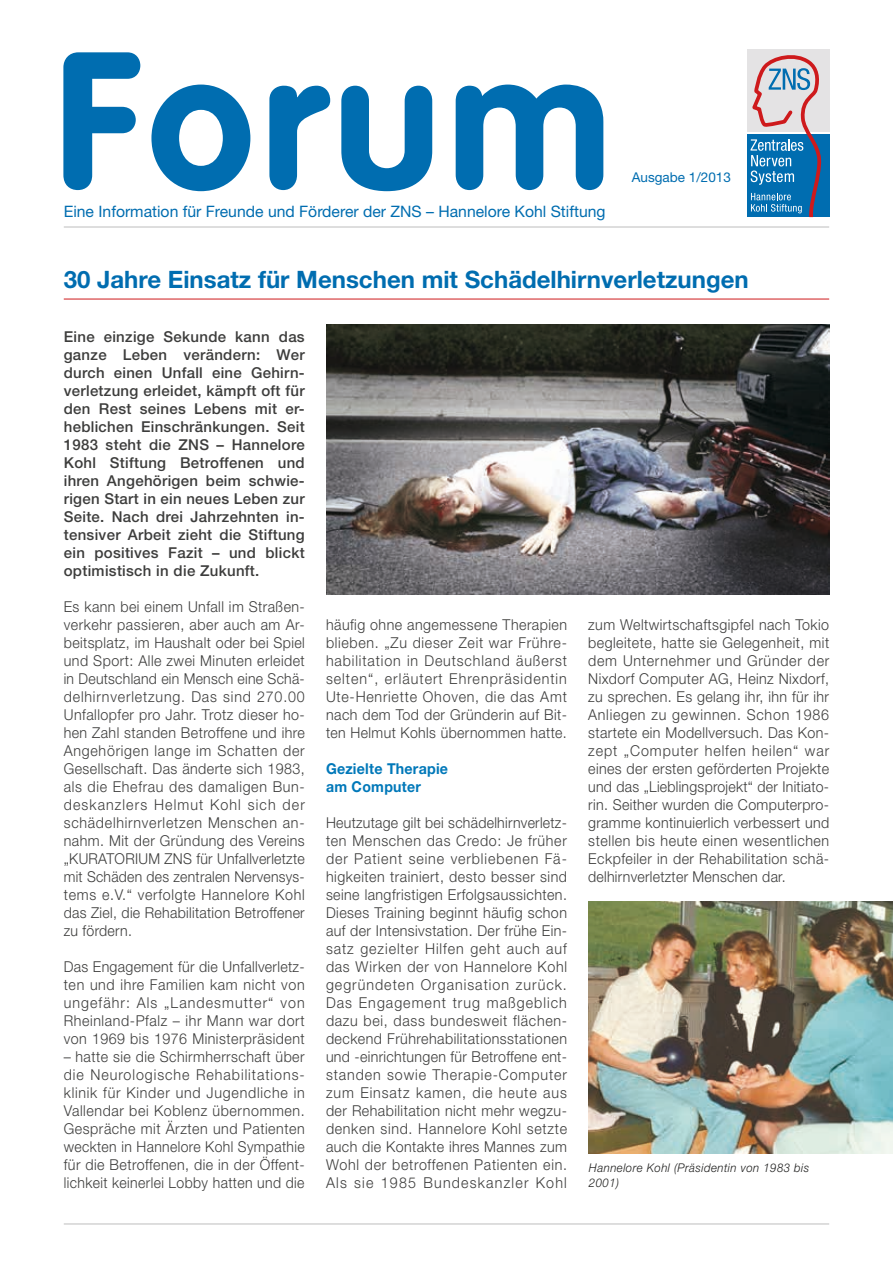
<style>
.page{position:relative;width:893px;height:1263px;background:#fff}
.page>*{position:absolute;margin:0;border:0;box-sizing:border-box;transform-origin:0 0}
.t1{font:700 191.85px "VAG Rounded";letter-spacing:.04em;color:#006db0}
.t2{font:700 24px "Helvetica Neue";color:#006db0}
.t3{font:15.75px "Helvetica Neue";color:#006db0}
.t4{font:300 15px/18px "Helvetica Neue";letter-spacing:.035em;color:#3d3d3c;text-align:justify;scale:.95 1}
.t5{font:300 15px/18px "Helvetica Neue";letter-spacing:.035em;color:#3d3d3c;text-align:justify;scale:.94 1}
.t6{font:500 15px/18px "Helvetica Neue";letter-spacing:.02em;color:#3d3d3c;text-align:justify}
.t7{font:700 15px/18px "Helvetica Neue";letter-spacing:.015em;color:#0078b9;scale:.95 1}
.t8{font:13.5px "Helvetica Neue";color:#006db0}
.t9{font:italic 300 12px/15px "Helvetica Neue";letter-spacing:.04em;color:#1c1c1b;scale:.95 1}
</style>
<div class="page">
<hr style="left:64px;top:1223px;width:765px;height:1px;background:#bdbdbd">
<hr style="left:64px;top:227px;width:765px;height:1px;background:#bdbdbd">
<hr style="left:64px;top:299px;width:765px;height:1px;background:#ce1a1c">
<div style="left:747px;top:50px;width:82px;height:82px;background:#e4e3e4"></div>
<div style="left:747px;top:135px;width:82px;height:82px;background:#006db0"></div>
<svg style="left:749px;top:55px;width:75px;height:162px"></svg>
<img style="left:326px;top:324px;width:503px;height:270px">
<img style="left:588px;top:901px;width:305px;height:252px">
<h1 class="t1" style="left:55px;top:9px;width:558px">Forum</h1>
<p class="t3" style="left:64px;top:201px;width:543px">Eine Information für Freunde und Förderer der ZNS – Hannelore Kohl Stiftung</p>
<p class="t8" style="left:632px;top:169px;width:101px">Ausgabe 1/2013</p>
<h2 class="t2" style="left:64px;top:265px;width:686px">30 Jahre Einsatz für Menschen mit Schädelhirnverletzungen</h2>
<p class="t6" style="left:64px;top:328px;width:242px">Eine einzige Sekunde kann das ganze Leben verändern: Wer durch einen Unfall eine Gehirn&shy;verletzung erleidet, kämpft oft für den Rest seines Lebens mit er&shy;heblichen Einschränkungen. Seit 1983 steht die ZNS – Hannelore Kohl Stiftung Betroffenen und ihren Angehörigen beim schwie&shy;rigen Start in ein neues Leben zur Seite. Nach drei Jahrzehnten in&shy;tensiver Arbeit zieht die Stiftung ein positives Fazit – und blickt optimistisch in die Zukunft.</p>
<p class="t4" style="left:64px;top:597px;width:255px">Es kann bei einem Unfall im Straßen&shy;verkehr passieren, aber auch am Ar&shy;beitsplatz, im Haushalt oder bei Spiel und Sport: Alle zwei Minuten erleidet in Deutschland ein Mensch eine Schä&shy;delhirnverletzung. Das sind 270.00<br>Unfallopfer pro Jahr. Trotz dieser ho&shy;hen Zahl standen Betroffene und ihre Angehörigen lange im Schatten der Gesellschaft. Das änderte sich 1983, als die Ehefrau des damaligen Bun&shy;deskanzlers Helmut Kohl sich der schädelhirnverletzen Menschen an&shy;nahm. Mit der Gründung des Vereins „KURATORIUM ZNS für Unfallverletzte mit Schäden des zentralen Nervensys&shy;tems e.V.“ verfolgte Hannelore Kohl das Ziel, die Rehabilitation Betroffener zu fördern.</p>
<p class="t4" style="left:64px;top:957px;width:255px">Das Engagement für die Unfallverletz&shy;ten und ihre Familien kam nicht von ungefähr: Als „Landesmutter“ von Rheinland-Pfalz – ihr Mann war dort von 1969 bis 1976 Ministerpräsident</p>
<p class="t4" style="left:64px;top:1047px;width:255px">– hatte sie die Schirmherrschaft über die Neurologische Rehabilitations&shy;klinik für Kinder und Jugendliche in Vallendar bei Koblenz übernommen.<br>Gespräche mit Ärzten und Patienten weckten in Hannelore Kohl Sympathie für die Betroffenen, die in der Öffent&shy;lichkeit keinerlei Lobby hatten und die</p>
<p class="t4" style="left:326px;top:615px;width:255px">häufig ohne angemessene Therapien blieben. „Zu dieser Zeit war Frühre&shy;habilitation in Deutschland äußerst selten“, erläutert Ehrenpräsidentin Ute-Henriette Ohoven, die das Amt nach dem Tod der Gründerin auf Bit&shy;ten Helmut Kohls übernommen hatte.</p>
<p class="t7" style="left:326px;top:759px;width:130px">Gezielte Therapie am Computer</p>
<p class="t5" style="left:326px;top:813px;width:258px">Heutzutage gilt bei schädelhirnverletz&shy;ten Menschen das Credo: Je früher der Patient seine verbliebenen Fä&shy;higkeiten trainiert, desto besser sind seine langfristigen Erfolgsaussichten.<br>Dieses Training beginnt häufig schon auf der Intensivstation. Der frühe Ein&shy;satz gezielter Hilfen geht auch auf das Wirken der von Hannelore Kohl gegründeten Organisation zurück.<br>Das Engagement trug maßgeblich dazu bei, dass bundesweit flächen&shy;deckend Frührehabilitationsstationen und -einrichtungen für Betroffene ent&shy;standen sowie Therapie-Computer zum Einsatz kamen, die heute aus der Rehabilitation nicht mehr wegzu&shy;denken sind. Hannelore Kohl setzte auch die Kontakte ihres Mannes zum Wohl der betroffenen Patienten ein.<br>Als sie 1985 Bundeskanzler Kohl</p>
<p class="t4" style="left:588px;top:615px;width:255px">zum Weltwirtschaftsgipfel nach Tokio begleitete, hatte sie Gelegenheit, mit dem Unternehmer und Gründer der Nixdorf Computer AG, Heinz Nixdorf, zu sprechen. Es gelang ihr, ihn für ihr Anliegen zu gewinnen. Schon 1986 startete ein Modellversuch. Das Kon&shy;zept „Computer helfen heilen“ war eines der ersten geförderten Projekte und das „Lieblingsprojekt“ der Initiato&shy;rin. Seither wurden die Computerpro&shy;gramme kontinuierlich verbessert und stellen bis heute einen wesentlichen Eckpfeiler in der Rehabilitation schä&shy;delhirnverletzter Menschen dar.</p>
<p class="t9" style="left:589px;top:1160px;width:233px">Hannelore Kohl (Präsidentin von 1983 bis<br>2001)</p>
</div>
